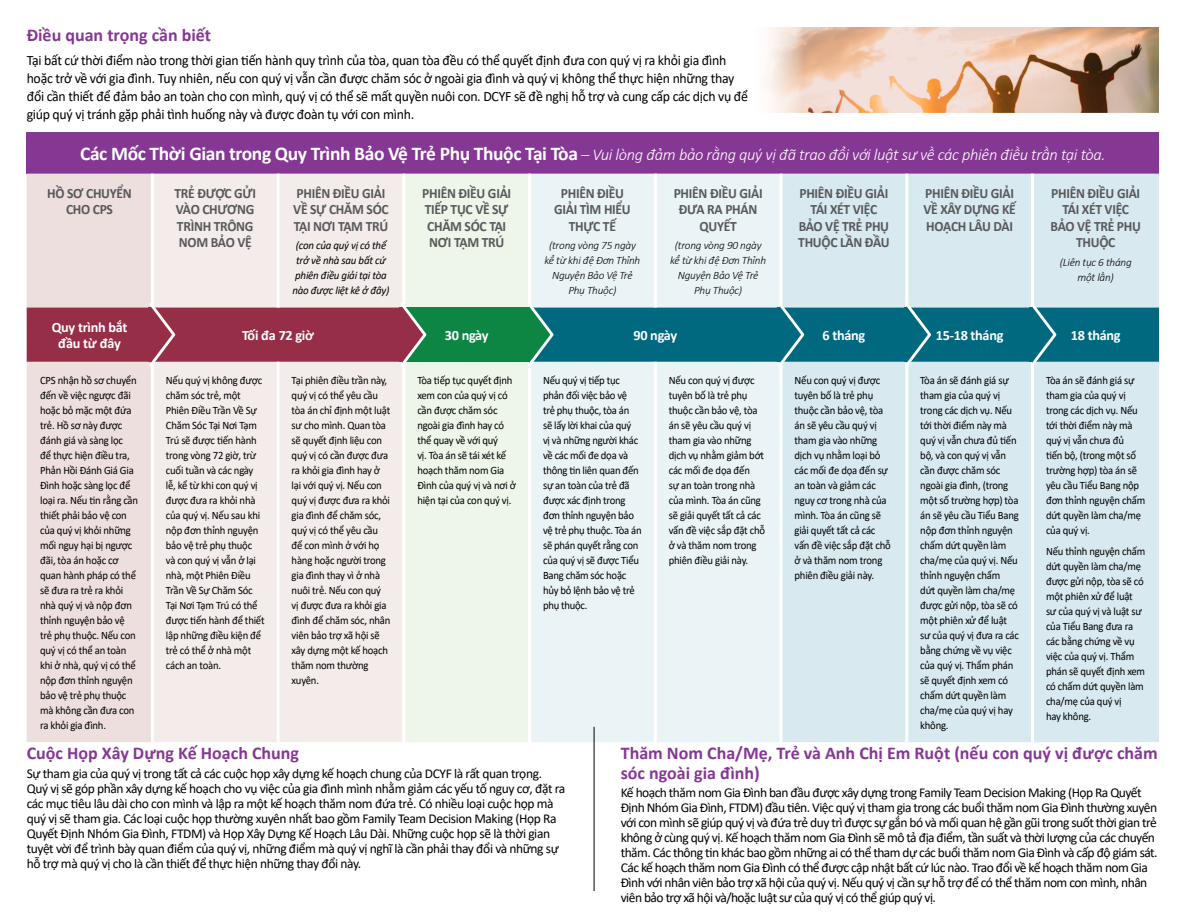
<style>
.page{position:relative;width:1186px;height:918px;background:#fff}
.page>*{position:absolute;margin:0;border:0;box-sizing:border-box;transform-origin:0 0}
.t1{font:700 18px/19.5px "Calibri";color:#853794}
.t2{font:italic 300 16.5px "Calibri";letter-spacing:-.02em;color:#fff}
.t3{font:14.25px/18px "Calibri";letter-spacing:-.02em;color:#000}
.t4{font:700 14.25px/16.5px "Calibri";letter-spacing:-.02em;color:#58595b;text-align:center;scale:.95 1}
.t5{font:700 14.25px/16.5px "Calibri";letter-spacing:-.02em;color:#fff;text-align:center}
.t6{font:13.5px/15px "Calibri";letter-spacing:-.04em;color:#000}
.t7{font:11.25px/15px "Calibri";letter-spacing:-.02em;color:#000;scale:.95 1}
.t8{font:italic 300 11.25px/15px "Calibri";letter-spacing:-.02em;color:#000;text-align:center}
.t9{font:italic 11.25px/15px "Calibri";letter-spacing:-.02em;color:#000;text-align:center}
.s1{font-weight:700;font-style:normal;font-size:19.5px}
</style>
<div class="page">
<div style="left:27px;top:132px;width:1132px;height:42px;background:#853794"></div>
<div style="left:27px;top:174px;width:124px;height:568px;background:#ecdfde"></div>
<div style="left:154px;top:174px;width:248px;height:568px;background:#f4eceb"></div>
<div style="left:405px;top:174px;width:123px;height:568px;background:#edf6e9"></div>
<div style="left:531px;top:174px;width:248px;height:568px;background:#eaf3f6"></div>
<div style="left:782px;top:174px;width:377px;height:568px;background:#d8e9ef"></div>
<div style="left:404px;top:308px;width:126px;height:54px;background:#0c8642"></div>
<hr style="left:277px;top:174px;width:3px;height:134px;background:#fff">
<hr style="left:654px;top:174px;width:3px;height:134px;background:#fff">
<hr style="left:905px;top:174px;width:3px;height:134px;background:#fff">
<hr style="left:1031px;top:174px;width:3px;height:134px;background:#fff">
<hr style="left:277px;top:362px;width:3px;height:380px;background:#fff">
<hr style="left:654px;top:362px;width:3px;height:380px;background:#fff">
<hr style="left:905px;top:362px;width:3px;height:380px;background:#fff">
<hr style="left:1031px;top:362px;width:3px;height:380px;background:#fff">
<img style="left:766px;top:27px;width:393px;height:85px">
<hr style="left:594px;top:727px;width:1px;height:164px;background:#000">
<svg style="left:27px;top:300px;width:401px;height:69px;background:#a75a6b"></svg>
<svg style="left:525px;top:300px;width:634px;height:69px;background:#358898"></svg>
<h1 class="t1" style="left:27px;top:25px;width:186px">Điều quan trọng cần biết</h1>
<p class="t3" style="left:27px;top:51px;width:723px">Tại bất cứ thời điểm nào trong thời gian tiến hành quy trình của tòa, quan tòa đều có thể quyết định đưa con quý vị ra khỏi gia đình hoặc trở về với gia đình. Tuy nhiên, nếu con quý vị vẫn cần được chăm sóc ở ngoài gia đình và quý vị không thể thực hiện những thay đổi cần thiết để đảm bảo an toàn cho con mình, quý vị có thể sẽ mất quyền nuôi con. DCYF sẽ đề nghị hỗ trợ và cung cấp các dịch vụ để giúp quý vị tránh gặp phải tình huống này và được đoàn tụ với con mình.</p>
<h2 class="t2" style="left:80px;top:144px;width:1027px"><span class="s1">Các Mốc Thời Gian trong Quy Trình Bảo Vệ Trẻ Phụ Thuộc Tại Tòa</span> – Vui lòng đảm bảo rằng quý vị đã trao đổi với luật sư về các phiên điều trần tại tòa.</h2>
<p class="t4" style="left:47px;top:185px;width:91px">HỒ SƠ CHUYỂN<br>CHO CPS</p>
<p class="t4" style="left:174px;top:185px;width:87px;text-align:left">TRẺ ĐƯỢC GỬI<br>VÀO CHƯƠNG<br>TRÌNH TRÔNG<br>NOM BẢO VỆ</p>
<p class="t4" style="left:293px;top:185px;width:102px;text-align:left">PHIÊN ĐIỀU GIẢI<br>VỀ SỰ CHĂM SÓC<br>TẠI NƠI TẠM TRÚ</p>
<p class="t4" style="left:422px;top:185px;width:95px">PHIÊN ĐIỀU GIẢI<br>TIẾP TỤC VỀ SỰ<br>CHĂM SÓC TẠI<br>NƠI TẠM TRÚ</p>
<p class="t4" style="left:554px;top:185px;width:82px">PHIÊN ĐIỀU<br>GIẢI TÌM HIỂU<br>THỰC TẾ</p>
<p class="t4" style="left:674px;top:185px;width:95px">PHIÊN ĐIỀU GIẢI<br>ĐƯA RA PHÁN<br>QUYẾT</p>
<p class="t8" style="left:670px;top:238px;width:97px">(trong vòng 90 ngày kể từ khi đệ Đơn Thỉnh<br>Nguyện Bảo Vệ Trẻ<br>Phụ Thuộc)</p>
<p class="t4" style="left:798px;top:185px;width:98px">PHIÊN ĐIỀU GIẢI<br>TÁI XÉT VIỆC<br>BẢO VỆ TRẺ PHỤ<br>THUỘC LẦN ĐẦU</p>
<p class="t4" style="left:923px;top:185px;width:99px;text-align:justify">PHIÊN ĐIỀU GIẢI VỀ XÂY DỰNG KẾ HOẠCH LÂU DÀI</p>
<p class="t4" style="left:1050px;top:185px;width:97px">PHIÊN ĐIỀU GIẢI<br>TÁI XÉT VIỆC<br>BẢO VỆ TRẺ PHỤ<br>THUỘC</p>
<p class="t8" style="left:1060px;top:254px;width:73px">(Liên tục 6 tháng một lần)</p>
<p class="t9" style="left:292px;top:237px;width:99px">(con của quý vị có thể trở về nhà sau bất cứ phiên điều giải tại tòa nào được liệt kê ở đây)</p>
<p class="t8" style="left:545px;top:238px;width:97px">(trong vòng 75 ngày kể từ khi đệ Đơn Thỉnh<br>Nguyện Bảo Vệ Trẻ<br>Phụ Thuộc)</p>
<p class="t5" style="left:52px;top:319px;width:77px">Quy trình bắt đầu từ đây</p>
<p class="t5" style="left:242px;top:327px;width:74px">Tối đa 72 giờ</p>
<p class="t5" style="left:445px;top:327px;width:45px">30 ngày</p>
<p class="t5" style="left:633px;top:327px;width:45px">90 ngày</p>
<p class="t5" style="left:822px;top:327px;width:44px">6 tháng</p>
<p class="t5" style="left:936px;top:327px;width:69px">15-18 tháng</p>
<p class="t5" style="left:1071px;top:327px;width:51px">18 tháng</p>
<p class="t7" style="left:40px;top:372px;width:105px">CPS nhận hồ sơ chuyển đến về việc ngược đãi hoặc bỏ mặc một đứa trẻ. Hồ sơ này được đánh giá và sàng lọc<br>để thực hiện điều tra,<br>Phản Hồi Đánh Giá Gia<br>Đình hoặc sàng lọc để loại ra. Nếu tin rằng cần thiết phải bảo vệ con của quý vị khỏi những mối nguy hại bị ngược đãi, tòa án hoặc cơ quan hành pháp có thể sẽ đưa ra trẻ ra khỏi nhà quý vị và nộp đơn thỉnh nguyện bảo vệ trẻ phụ thuộc. Nếu con quý vị có thể an toàn khi ở nhà, quý vị có thể nộp đơn thỉnh nguyện bảo vệ trẻ phụ thuộc mà không cần đưa con ra khỏi gia đình.</p>
<p class="t7" style="left:166px;top:372px;width:105px">Nếu quý vị không được chăm sóc trẻ, một<br>Phiên Điều Trần Về Sự<br>Chăm Sóc Tại Nơi Tạm<br>Trú sẽ được tiến hành trong vòng 72 giờ, trừ cuối tuần và các ngày lễ, kể từ khi con quý vị được đưa ra khỏi nhà của quý vị. Nếu sau khi nộp đơn thỉnh nguyện bảo vệ trẻ phụ thuộc<br>và con quý vị vẫn ở lại nhà, một Phiên Điều<br>Trần Về Sự Chăm Sóc<br>Tại Nơi Tạm Trú có thể được tiến hành để thiết lập những điều kiện để trẻ có thể ở nhà một cách an toàn.</p>
<p class="t7" style="left:292px;top:372px;width:105px">Tại phiên điều trần này, quý vị có thể yêu cầu tòa án chỉ định một luật sư cho mình. Quan tòa sẽ quyết định liệu con quý vị có cần được đưa ra khỏi gia đình hay ở lại với quý vị. Nếu con quý vị được đưa ra khỏi gia đình để chăm sóc, quý vị có thể yêu cầu để con mình ở với họ hàng hoặc người trong gia đình thay vì ở nhà nuôi trẻ. Nếu con quý vị được đưa ra khỏi gia đình để chăm sóc, nhân viên bảo trợ xã hội sẽ xây dựng một kế hoạch thăm nom thường xuyên.</p>
<p class="t7" style="left:417px;top:372px;width:105px">Tòa tiếp tục quyết định xem con của quý vị có cần được chăm sóc ngoài gia đình hay có thể quay về với quý<br>vị. Tòa án sẽ tái xét kế hoạch thăm nom Gia<br>Đình của quý vị và nơi ở hiện tại của con quý vị.</p>
<p class="t7" style="left:543px;top:372px;width:105px">Nếu quý vị tiếp tục phản đối việc bảo vệ trẻ phụ thuộc, tòa án<br>sẽ lấy lời khai của quý<br>vị và những người khác về các mối đe dọa và thông tin liên quan đến sự an toàn của trẻ đã được xác định trong đơn thỉnh nguyện bảo vệ trẻ phụ thuộc. Tòa án sẽ phán quyết rằng con của quý vị sẽ được Tiểu<br>Bang chăm sóc hoặc hủy bỏ lệnh bảo vệ trẻ phụ thuộc.</p>
<p class="t7" style="left:669px;top:372px;width:103px">Nếu con quý vị được tuyên bố là trẻ phụ thuộc cần bảo vệ, tòa án sẽ yêu cầu quý vị tham gia vào những dịch vụ nhằm giảm bớt các mối đe dọa đến<br>sự an toàn trong nhà của mình. Tòa án cũng sẽ giải quyết tất cả các vấn đề việc sắp đặt chỗ ở và thăm nom trong phiên điều giải này.</p>
<p class="t7" style="left:794px;top:372px;width:103px">Nếu con quý vị được tuyên bố là trẻ phụ thuộc cần bảo vệ, tòa án sẽ yêu cầu quý vị tham gia vào những dịch vụ nhằm loại bỏ các mối đe dọa đến sự an toàn và giảm các nguy cơ trong nhà của mình. Tòa án cũng sẽ giải quyết tất cả các vấn đề việc sắp đặt chỗ ở và thăm nom trong phiên điều giải này.</p>
<p class="t7" style="left:920px;top:372px;width:105px">Tòa án sẽ đánh giá sự tham gia của quý vị trong các dịch vụ. Nếu tới thời điểm này mà quý vị vẫn chưa đủ tiến bộ, và con quý vị vẫn cần được chăm sóc ngoài gia đình, (trong một số trường hợp) tòa án sẽ yêu cầu Tiểu Bang nộp đơn thỉnh nguyện chấm dứt quyền làm cha/mẹ của quý vị. Nếu thỉnh nguyện chấm<br>dứt quyền làm cha/mẹ được gửi nộp, tòa sẽ có một phiên xử để luật sư của quý vị đưa ra các bằng chứng về vụ việc của quý vị. Thẩm phán sẽ quyết định xem có chấm dứt quyền làm cha/mẹ của quý vị hay không.</p>
<p class="t7" style="left:1046px;top:372px;width:106px">Tòa án sẽ đánh giá sự tham gia của quý vị trong các dịch vụ. Nếu tới thời điểm này mà quý vị vẫn chưa đủ<br>tiến bộ, (trong một số trường hợp) tòa án sẽ yêu cầu Tiểu Bang nộp đơn thỉnh nguyện chấm dứt quyền làm cha/mẹ của quý vị.</p>
<p class="t7" style="left:1046px;top:544px;width:106px">Nếu thỉnh nguyện chấm dứt quyền làm cha/mẹ được gửi nộp, tòa sẽ có một phiên xử để luật sư của quý vị và luật sư của Tiểu Bang đưa ra các bằng chứng về vụ việc của quý vị. Thẩm phán sẽ quyết định xem có chấm dứt quyền làm cha/mẹ của quý vị<br>hay không.</p>
<h1 class="t1" style="left:27px;top:743px;width:274px">Cuộc Họp Xây Dựng Kế Hoạch Chung</h1>
<p class="t6" style="left:27px;top:765px;width:540px">Sự tham gia của quý vị trong tất cả các cuộc họp xây dựng kế hoạch chung của DCYF là rất quan trọng.<br>Quý vị sẽ góp phần xây dựng kế hoạch cho vụ việc của gia đình mình nhằm giảm các yếu tố nguy cơ, đặt ra các mục tiêu lâu dài cho con mình và lập ra một kế hoạch thăm nom đứa trẻ. Có nhiều loại cuộc họp mà quý vị sẽ tham gia. Các loại cuộc họp thường xuyên nhất bao gồm Family Team Decision Making (Họp Ra Quyết Định Nhóm Gia Đình, FTDM) và Họp Xây Dựng Kế Hoạch Lâu Dài. Những cuộc họp sẽ là thời gian tuyệt vời để trình bày quan điểm của quý vị, những điểm mà quý vị nghĩ là cần phải thay đổi và những sự hỗ trợ mà quý vị cho là cần thiết để thực hiện những thay đổi này.</p>
<h1 class="t1" style="left:621px;top:743px;width:538px">Thăm Nom Cha/Mẹ, Trẻ và Anh Chị Em Ruột (nếu con quý vị được chăm sóc ngoài gia đình)</h1>
<p class="t6" style="left:621px;top:785px;width:538px">Kế hoạch thăm nom Gia Đình ban đầu được xây dựng trong Family Team Decision Making (Họp Ra Quyết Định Nhóm Gia Đình, FTDM) đầu tiên. Việc quý vị tham gia trong các buổi thăm nom Gia Đình thường xuyên với con mình sẽ giúp quý vị và đứa trẻ duy trì được sự gắn bó và mối quan hệ gần gũi trong suốt thời gian trẻ không ở cùng quý vị. Kế hoạch thăm nom Gia Đình sẽ mô tả địa điểm, tần suất và thời lượng của các chuyến thăm. Các thông tin khác bao gồm những ai có thể tham dự các buổi thăm nom Gia Đình và cấp độ giám sát.<br>Các kế hoạch thăm nom Gia Đình có thể được cập nhật bất cứ lúc nào. Trao đổi về kế hoạch thăm nom Gia Đình với nhân viên bảo trợ xã hội của quý vị. Nếu quý vị cần sự hỗ trợ để có thể thăm nom con mình, nhân viên bảo trợ xã hội và/hoặc luật sư của quý vị có thể giúp quý vị.</p>
</div>
